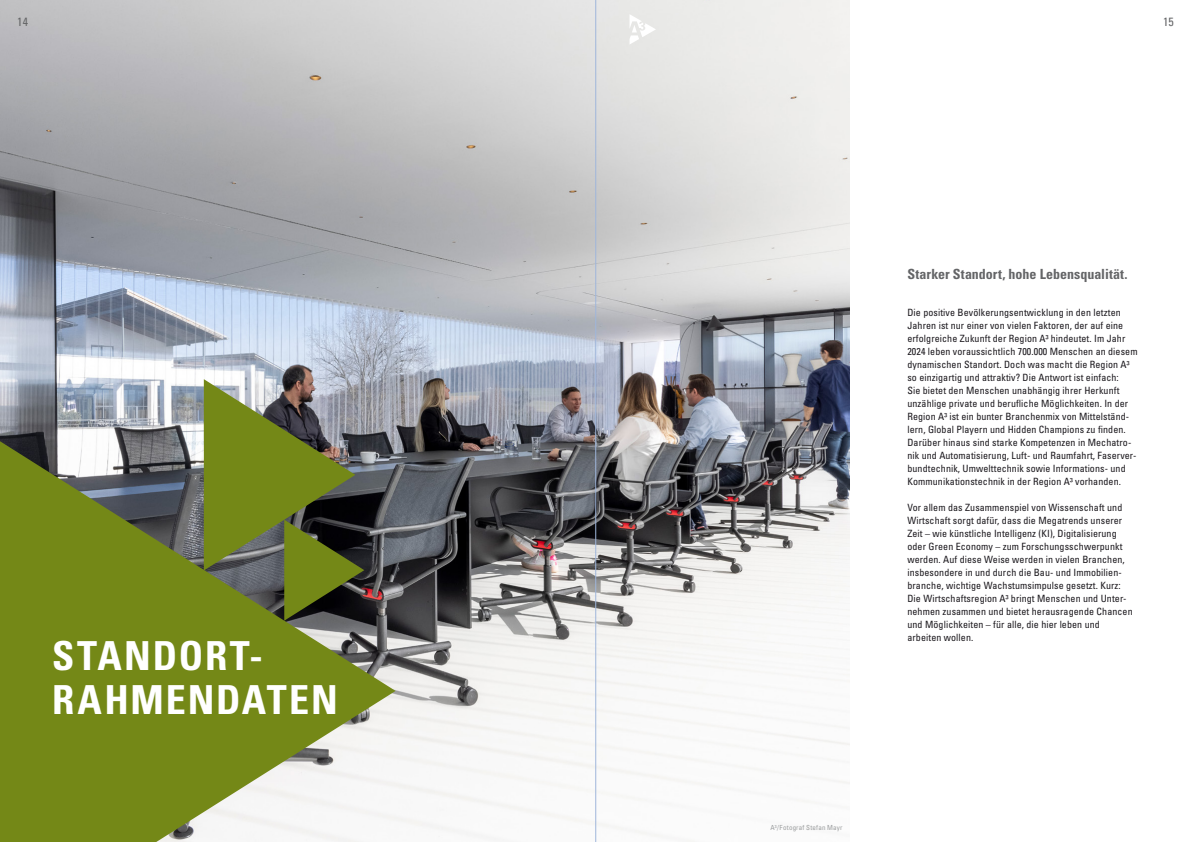
<style>
.page{position:relative;width:1191px;height:842px;background:#fff}
.page>*{position:absolute;margin:0;border:0;box-sizing:border-box;transform-origin:0 0}
.t1{font:700 condensed 40px/44.1px "Univers LT Std";letter-spacing:.045em;color:#fff}
.t2{font:700 condensed 14px "Univers LT Std";color:#646567}
.t3{font:condensed 12px "Univers LT Std";color:#646567}
.t4{font:condensed 10px/13px "Univers LT Std";letter-spacing:.01em;color:#1a171c}
.t5{font:condensed 7px "Univers LT Std";letter-spacing:.035em;color:#9c9e9f}
</style>
<div class="page">
<img style="left:0;top:0;width:849px;height:842px">
<svg style="left:0;top:441px;width:395px;height:401px;background:#849245"></svg>
<svg style="left:204px;top:379px;width:160px;height:242px;background:#687239"></svg>
<svg style="left:629px;top:14px;width:27px;height:31px"></svg>
<hr style="left:595px;top:0;width:1px;height:842px;background:#9fb6db">
<p class="t3" style="left:17px;top:14px;width:13px">14</p>
<p class="t3" style="left:1163px;top:14px;width:12px">15</p>
<h1 class="t1" style="left:52px;top:633px;width:287px">STANDORT-<br>RAHMENDATEN</h1>
<h2 class="t2" style="left:907px;top:266px;width:222px">Starker Standort, hohe Lebensqualität.</h2>
<p class="t4" style="left:907px;top:306px;width:232px">Die positive Bevölkerungsentwicklung in den letzten Jahren ist nur einer von vielen Faktoren, der auf eine erfolgreiche Zukunft der Region A³ hindeutet. Im Jahr 2024 leben voraussichtlich 700.000 Menschen an diesem dynamischen Standort. Doch was macht die Region A³ so einzigartig und attraktiv? Die Antwort ist einfach:<br>Sie bietet den Menschen unabhängig ihrer Herkunft unzählige private und berufliche Möglichkeiten. In der Region A³ ist ein bunter Branchenmix von Mittelständ&shy;lern, Global Playern und Hidden Champions zu finden.<br>Darüber hinaus sind starke Kompetenzen in Mechatro&shy;nik und Automatisierung, Luft- und Raumfahrt, Faserver&shy;bundtechnik, Umwelttechnik sowie Informations- und Kommunikationstechnik in der Region A³ vorhanden.</p>
<p class="t4" style="left:907px;top:501px;width:227px">Vor allem das Zusammenspiel von Wissenschaft und Wirtschaft sorgt dafür, dass die Megatrends unserer Zeit – wie künstliche Intelligenz (KI), Digitalisierung oder Green Economy – zum Forschungsschwerpunkt werden. Auf diese Weise werden in vielen Branchen, insbesondere in und durch die Bau- und Immobilien&shy;branche, wichtige Wachstumsimpulse gesetzt. Kurz:<br>Die Wirtschaftsregion A³ bringt Menschen und Unter&shy;nehmen zusammen und bietet herausragende Chancen und Möglichkeiten – für alle, die hier leben und arbeiten wollen.</p>
<p class="t5" style="left:770px;top:823px;width:74px">A³/Fotograf Stefan Mayr</p>
</div>
